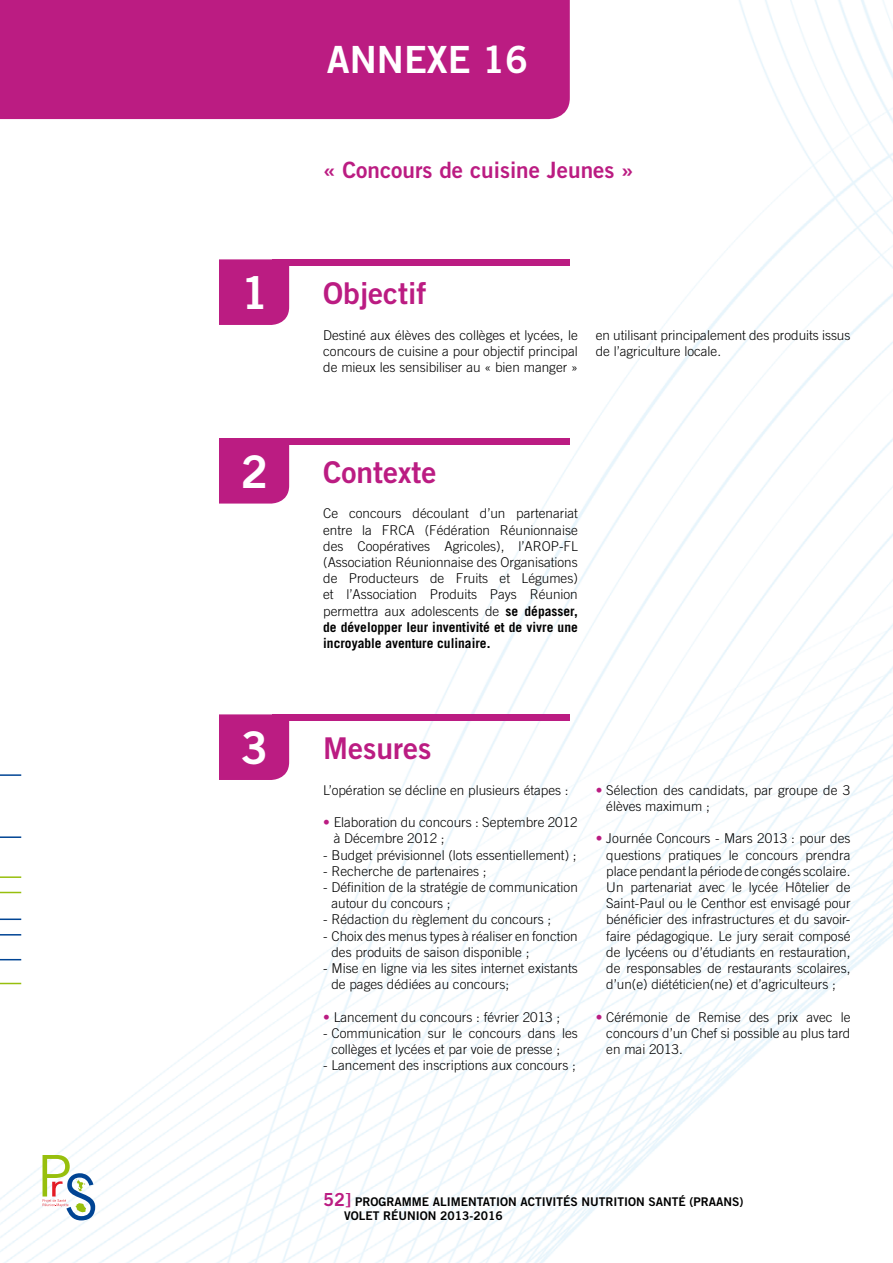
<style>
.page{position:relative;width:893px;height:1263px;background:#fff}
.page>*{position:absolute;margin:0;border:0;box-sizing:border-box;transform-origin:0 0}
.t1{font:37.5px "Trade Gothic Bold Two";color:#fff}
.t2{font:30px "Trade Gothic Bold Two";color:#bb1c82}
.t3{font:22.5px "Trade Gothic Bold Two";color:#bb1c82}
.t4{font:300 13.5px/16.2px "Trade Gothic";color:#000}
.t5{font:12px "Trade Gothic Bold Two";color:#000}
.s1{font-size:45px;color:#fff}
.s2{font-weight:700}
.s3{color:#bb1c82}
.s4{font-size:18px;color:#bb1c82}
</style>
<div class="page">
<img style="left:0;top:0;width:893px;height:1263px">
<hr style="left:0;top:836px;width:21px;height:2px;background:#004494">
<hr style="left:0;top:876px;width:21px;height:2px;background:#97bf0d">
<hr style="left:0;top:774px;width:21px;height:2px;background:#004494">
<svg style="left:0;top:892px;width:21px;height:1px"></svg>
<svg style="left:0;top:934px;width:21px;height:1px"></svg>
<hr style="left:0;top:918px;width:21px;height:2px;background:#004494">
<svg style="left:0;top:959px;width:21px;height:1px"></svg>
<svg style="left:0;top:983px;width:21px;height:1px"></svg>
<svg style="left:43px;top:1155px;width:52px;height:65px"></svg>
<div style="left:219px;top:259px;width:70px;height:66px;background:#bb1c82"></div>
<div style="left:272px;top:259px;width:298px;height:7px;background:#bb1c82"></div>
<div style="left:219px;top:438px;width:70px;height:66px;background:#bb1c82"></div>
<div style="left:272px;top:438px;width:298px;height:6px;background:#bb1c82"></div>
<div style="left:219px;top:714px;width:70px;height:66px;background:#bb1c82"></div>
<div style="left:272px;top:714px;width:298px;height:7px;background:#bb1c82"></div>
<div style="left:0;top:0;width:570px;height:119px;background:#bb1c82"></div>
<h1 class="t1" style="left:327px;top:36px;width:203px">ANNEXE 16</h1>
<h3 class="t3" style="left:323px;top:156px;width:312px">« Concours de cuisine Jeunes »</h3>
<h2 class="t2" style="left:241px;top:275px;width:187px"><span class="s1">1</span> Objectif</h2>
<p class="t4" style="left:323px;top:327px;width:256px;text-align:justify">Destiné aux élèves des collèges et lycées, le concours de cuisine a pour objectif principal de mieux les sensibiliser au « bien manger »</p>
<p class="t4" style="left:596px;top:327px;width:256px">en utilisant principalement des produits issus de l’agriculture locale.</p>
<h2 class="t2" style="left:241px;top:453px;width:197px"><span class="s1">2</span> Contexte</h2>
<p class="t4" style="left:323px;top:505px;width:256px;text-align:justify">Ce concours découlant d’un partenariat entre la FRCA (Fédération Réunionnaise des Coopératives Agricoles), l’AROP-FL (Association Réunionnaise des Organisations de Producteurs de Fruits et Légumes) et l’Association Produits Pays Réunion permettra aux adolescents de <span class="s2">se dépasser, de développer leur inventivité et de vivre une incroyable aventure culinaire.</span></p>
<h2 class="t2" style="left:241px;top:730px;width:192px"><span class="s1">3</span> Mesures</h2>
<p class="t4" style="left:323px;top:782px;width:247px">L’opération se décline en plusieurs étapes :</p>
<p class="t4" style="left:334px;top:814px;width:246px;text-indent:-11px"><span class="s3">•</span> Elaboration du concours : Septembre 2012 à Décembre 2012 ;</p>
<p class="t4" style="left:323px;top:846px;width:255px">- Budget prévisionnel (lots essentiellement) ;</p>
<p class="t4" style="left:323px;top:863px;width:165px">- Recherche de partenaires ;</p>
<p class="t4" style="left:331px;top:879px;width:248px;text-indent:-8px">- Définition de la stratégie de communication autour du concours ;</p>
<p class="t4" style="left:323px;top:911px;width:230px">- Rédaction du règlement du concours ;</p>
<p class="t4" style="left:331px;top:927px;width:248px;text-indent:-8px">- Choix des menus types à réaliser en fonction des produits de saison disponible ;</p>
<p class="t4" style="left:331px;top:960px;width:248px;text-indent:-8px">- Mise en ligne via les sites internet existants de pages dédiées au concours;</p>
<p class="t4" style="left:323px;top:1008px;width:239px"><span class="s3">•</span> Lancement du concours : février 2013 ;</p>
<p class="t4" style="left:331px;top:1025px;width:248px;text-indent:-8px">- Communication sur le concours dans les collèges et lycées et par voie de presse ;</p>
<p class="t4" style="left:323px;top:1057px;width:254px">- Lancement des inscriptions aux concours ;</p>
<p class="t4" style="left:606px;top:782px;width:246px;text-indent:-11px"><span class="s3">•</span> Sélection des candidats, par groupe de 3 élèves maximum ;</p>
<p class="t4" style="left:606px;top:830px;width:246px;text-align:justify;text-indent:-11px"><span class="s3">•</span> Journée Concours - Mars 2013 : pour des questions pratiques le concours prendra place pendant la période de congés scolaire.<br>Un partenariat avec le lycée Hôtelier de Saint-Paul ou le Centhor est envisagé pour bénéficier des infrastructures et du savoir&shy;faire pédagogique. Le jury serait composé de lycéens ou d’étudiants en restauration, de responsables de restaurants scolaires, d’un(e) diététicien(ne) et d’agriculteurs ;</p>
<p class="t4" style="left:606px;top:1008px;width:246px;text-align:justify;text-indent:-11px"><span class="s3">•</span> Cérémonie de Remise des prix avec le concours d’un Chef si possible au plus tard en mai 2013.</p>
<p class="t5" style="left:323px;top:1194px;width:57px"><span class="s4">52]</span> PRogramme</p>
<p class="t5" style="left:433px;top:1194px;width:16px">Alimen</p>
<p class="t5" style="left:477px;top:1194px;width:27px">tation</p>
<p class="t5" style="left:520px;top:1194px;width:111px">Activités Nutrition</p>
<p class="t5" style="left:648px;top:1194px;width:96px">Santé (PRAANS)</p>
<p class="t5" style="left:344px;top:1209px;width:9px">Vole</p>
<p class="t5" style="left:373px;top:1209px;width:43px">t Réunion</p>
<p class="t5" style="left:440px;top:1209px;width:64px">2013-2016</p>
</div>
